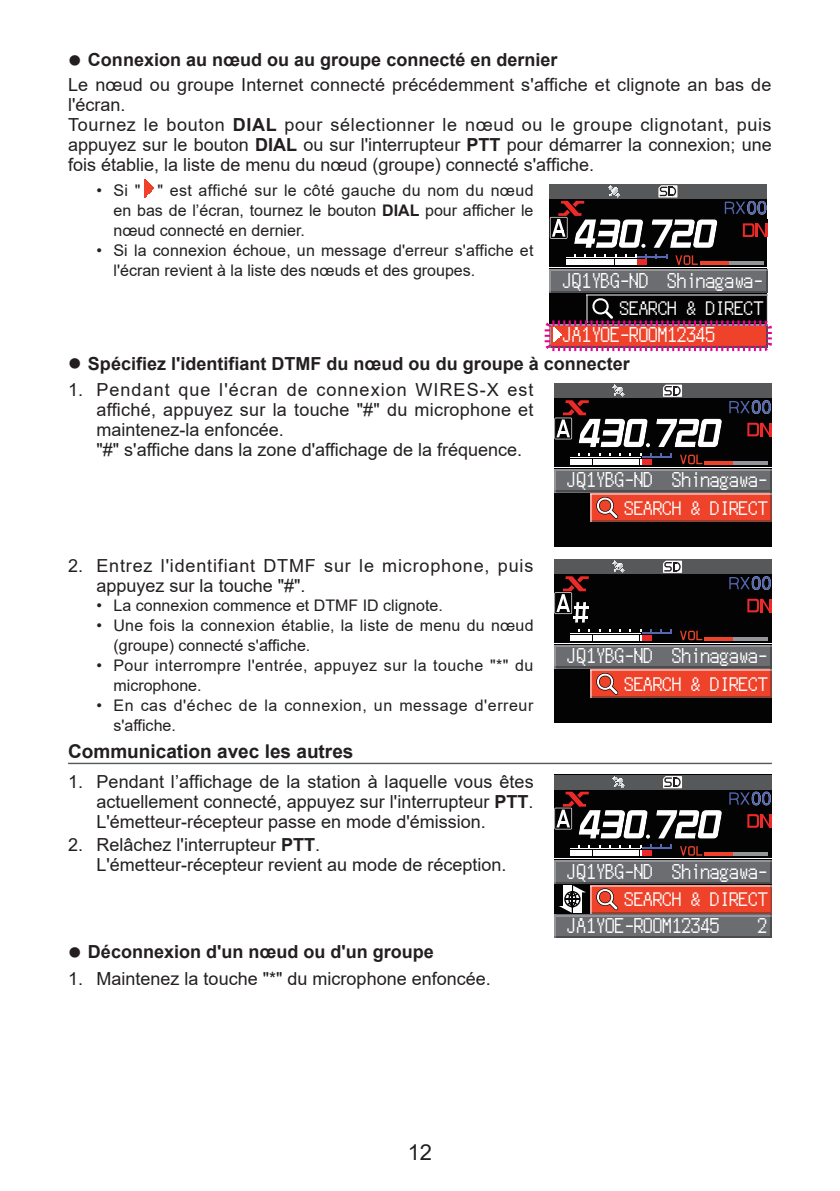
<style>
.page{position:relative;width:840px;height:1191px;background:#fff}
.page>*{position:absolute;margin:0;border:0;box-sizing:border-box;transform-origin:0 0}
.t1{font:22px "Arial";color:#231f20}
.t2{font:21px "JF Dot K14 2004 Regular";color:#fff;scale:.91 1}
.t3{font:19px "JF Dot K14 2004 Regular";color:#fff}
.t4{font:700 19px "Arial";color:#231f20}
.t5{font:18px/20px "Arial";color:#231f20}
.t6{font:700 18px "Arial";color:#231f20}
.t7{font:18px/20px "Arial";letter-spacing:.045em;color:#231f20}
.t8{font:16px/20px "Arial";color:#231f20}
.t9{font:16px/20px "Arial";letter-spacing:.025em;color:#231f20}
.t10{font:16px/20px "Arial";letter-spacing:.035em;color:#231f20}
.s1{font-weight:700}
</style>
<div class="page">
<hr style="left:68px;top:762px;width:703px;height:2px;background:#57585a">
<svg style="left:144px;top:179px;width:10px;height:18px"></svg>
<div style="left:549px;top:184px;width:217px;height:163px;background:#030303"></div>
<hr style="left:549px;top:268px;width:217px;height:1px;background:#fff">
<hr style="left:637px;top:257px;width:30px;height:1px;background:#5467b0">
<svg style="left:566px;top:254px;width:80px;height:11px"></svg>
<hr style="left:699px;top:261px;width:63px;height:4px;background:#939598">
<hr style="left:699px;top:261px;width:29px;height:4px;background:#ef422a">
<svg style="left:675px;top:255px;width:22px;height:10px"></svg>
<div style="left:549px;top:184px;width:217px;height:15px;background:#57585a"></div>
<div style="left:549px;top:270px;width:217px;height:23px;background:#6c6d70"></div>
<hr style="left:550px;top:270px;width:216px;height:1px;background:#939598">
<hr style="left:549px;top:291px;width:217px;height:2px;background:#4b4c4d">
<svg style="left:549px;top:270px;width:1px;height:23px"></svg>
<div style="left:549px;top:324px;width:217px;height:23px;background:#ef422a"></div>
<hr style="left:586px;top:294px;width:180px;height:1px;background:#fff">
<svg style="left:586px;top:295px;width:27px;height:25px"></svg>
<svg style="left:742px;top:223px;width:24px;height:14px"></svg>
<svg style="left:549px;top:185px;width:168px;height:63px"></svg>
<svg style="left:724px;top:201px;width:41px;height:13px"></svg>
<svg style="left:550px;top:326px;width:11px;height:19px"></svg>
<div style="left:544px;top:320px;width:227px;height:31px;border:5px dashed #ed028c;border-radius:5px"></div>
<div style="left:553px;top:383px;width:218px;height:163px;background:#030303"></div>
<hr style="left:553px;top:467px;width:218px;height:1px;background:#fff">
<hr style="left:641px;top:456px;width:30px;height:1px;background:#5467b0">
<svg style="left:570px;top:453px;width:81px;height:11px"></svg>
<svg style="left:704px;top:461px;width:64px;height:4px"></svg>
<hr style="left:704px;top:461px;width:63px;height:3px;background:#939598">
<hr style="left:704px;top:461px;width:28px;height:3px;background:#ef422a">
<svg style="left:680px;top:455px;width:22px;height:9px"></svg>
<div style="left:553px;top:383px;width:218px;height:15px;background:#57585a"></div>
<div style="left:553px;top:469px;width:218px;height:23px;background:#6c6d70"></div>
<hr style="left:554px;top:469px;width:217px;height:1px;background:#939598">
<hr style="left:553px;top:491px;width:217px;height:1px;background:#4b4c4d">
<hr style="left:553px;top:469px;width:2px;height:23px;background:#939598">
<div style="left:590px;top:493px;width:181px;height:29px;background:#ef422a"></div>
<hr style="left:590px;top:520px;width:180px;height:2px;background:#3e3e3f">
<hr style="left:590px;top:493px;width:181px;height:2px;background:#fff">
<hr style="left:590px;top:495px;width:2px;height:27px;background:#fff">
<svg style="left:770px;top:469px;width:1px;height:53px"></svg>
<svg style="left:590px;top:496px;width:28px;height:26px"></svg>
<svg style="left:747px;top:423px;width:24px;height:13px"></svg>
<svg style="left:554px;top:384px;width:168px;height:63px"></svg>
<svg style="left:729px;top:400px;width:41px;height:14px"></svg>
<div style="left:553px;top:559px;width:218px;height:163px;background:#030303"></div>
<hr style="left:553px;top:643px;width:218px;height:1px;background:#fff">
<hr style="left:641px;top:632px;width:30px;height:1px;background:#5467b0">
<svg style="left:570px;top:629px;width:81px;height:11px"></svg>
<svg style="left:704px;top:637px;width:64px;height:4px"></svg>
<hr style="left:704px;top:637px;width:63px;height:3px;background:#939598">
<hr style="left:704px;top:637px;width:28px;height:3px;background:#ef422a">
<svg style="left:680px;top:630px;width:22px;height:10px"></svg>
<div style="left:553px;top:559px;width:218px;height:15px;background:#57585a"></div>
<svg style="left:612px;top:560px;width:12px;height:13px"></svg>
<svg style="left:663px;top:560px;width:18px;height:13px"></svg>
<div style="left:553px;top:645px;width:218px;height:23px;background:#6c6d70"></div>
<hr style="left:554px;top:645px;width:217px;height:1px;background:#939598">
<hr style="left:553px;top:667px;width:217px;height:1px;background:#4b4c4d">
<hr style="left:553px;top:645px;width:2px;height:23px;background:#939598">
<div style="left:590px;top:669px;width:181px;height:29px;background:#ef422a"></div>
<hr style="left:590px;top:696px;width:180px;height:2px;background:#3e3e3f">
<hr style="left:590px;top:669px;width:181px;height:2px;background:#fff">
<hr style="left:590px;top:671px;width:2px;height:27px;background:#fff">
<svg style="left:770px;top:645px;width:1px;height:53px"></svg>
<svg style="left:590px;top:672px;width:28px;height:26px"></svg>
<svg style="left:747px;top:599px;width:24px;height:13px"></svg>
<svg style="left:554px;top:576px;width:34px;height:46px"></svg>
<svg style="left:729px;top:576px;width:41px;height:14px"></svg>
<div style="left:553px;top:774px;width:218px;height:164px;background:#030303"></div>
<hr style="left:553px;top:858px;width:218px;height:1px;background:#fff">
<hr style="left:641px;top:847px;width:30px;height:2px;background:#5467b0">
<svg style="left:570px;top:844px;width:81px;height:11px"></svg>
<svg style="left:704px;top:852px;width:64px;height:4px"></svg>
<hr style="left:704px;top:852px;width:63px;height:3px;background:#939598">
<hr style="left:704px;top:852px;width:28px;height:3px;background:#ef422a">
<svg style="left:680px;top:846px;width:22px;height:9px"></svg>
<div style="left:553px;top:774px;width:218px;height:15px;background:#57585a"></div>
<div style="left:553px;top:860px;width:218px;height:23px;background:#6c6d70"></div>
<hr style="left:554px;top:860px;width:217px;height:1px;background:#939598">
<hr style="left:553px;top:882px;width:217px;height:1px;background:#4b4c4d">
<hr style="left:553px;top:860px;width:2px;height:23px;background:#939598">
<div style="left:553px;top:914px;width:218px;height:24px;background:#6c6d70"></div>
<hr style="left:554px;top:915px;width:217px;height:1px;background:#939598">
<hr style="left:553px;top:936px;width:217px;height:2px;background:#4b4c4d">
<hr style="left:553px;top:914px;width:2px;height:24px;background:#939598">
<div style="left:590px;top:885px;width:181px;height:28px;background:#ef422a"></div>
<hr style="left:590px;top:912px;width:180px;height:1px;background:#3e3e3f">
<hr style="left:590px;top:885px;width:181px;height:1px;background:#fff">
<svg style="left:770px;top:860px;width:1px;height:78px"></svg>
<svg style="left:747px;top:814px;width:24px;height:13px"></svg>
<svg style="left:554px;top:776px;width:168px;height:62px"></svg>
<svg style="left:729px;top:791px;width:41px;height:14px"></svg>
<svg style="left:553px;top:882px;width:65px;height:31px"></svg>
<p class="t6" style="left:88px;top:47px;width:471px">Connexion au nœud ou au groupe connecté en dernier</p>
<p class="t5" style="left:68px;top:74px;width:704px">Le nœud ou groupe Internet connecté précédemment s'affiche et clignote an bas de l'écran.<br>Tournez le bouton <span class="s1">DIAL</span> pour sélectionner le nœud ou le groupe clignotant, puis appuyez sur le bouton <span class="s1">DIAL</span> ou sur l'interrupteur <span class="s1">PTT</span> pour démarrer la connexion; une fois établie, la liste de menu du nœud (groupe) connecté s'affiche.</p>
<p class="t8" style="left:113px;top:180px;width:421px;text-align:justify;text-indent:-17px">• Si " " est affiché sur le côté gauche du nom du nœud en bas de l’écran, tournez le bouton <span class="s1">DIAL</span> pour afficher le nœud connecté en dernier.</p>
<p class="t8" style="left:113px;top:240px;width:421px;text-indent:-17px">• Si la connexion échoue, un message d'erreur s'affiche et l'écran revient à la liste des nœuds et des groupes.</p>
<p class="t2" style="left:562px;top:270px;width:221px">JQ1YBG-ND Shinagawa-</p>
<p class="t2" style="left:562px;top:324px;width:169px">JA1YOE-ROOM12345</p>
<p class="t3" style="left:620px;top:299px;width:144px">SEARCH &amp; DIRECT</p>
<p class="t6" style="left:88px;top:351px;width:543px">Spécifiez l'identifiant DTMF du nœud ou du groupe à connecter</p>
<p class="t5" style="left:96px;top:380px;width:438px;text-indent:-28px">1. Pendant que l'écran de connexion WIRES-X est affiché, appuyez sur la touche "#" du microphone et maintenez-la enfoncée.<br>"#" s'affiche dans la zone d'affichage de la fréquence.</p>
<p class="t2" style="left:567px;top:469px;width:221px">JQ1YBG-ND Shinagawa-</p>
<p class="t3" style="left:624px;top:498px;width:144px">SEARCH &amp; DIRECT</p>
<p class="t7" style="left:96px;top:556px;width:438px;text-indent:-28px">2. Entrez l'identifiant DTMF sur le microphone, puis appuyez sur la touche "#".</p>
<p class="t8" style="left:96px;top:595px;width:348px">• La connexion commence et DTMF ID clignote.</p>
<p class="t8" style="left:113px;top:615px;width:421px;text-indent:-17px">• Une fois la connexion établie, la liste de menu du nœud (groupe) connecté s'affiche.</p>
<p class="t9" style="left:113px;top:655px;width:421px;text-indent:-17px">• Pour interrompre l'entrée, appuyez sur la touche "*" du microphone.</p>
<p class="t10" style="left:113px;top:695px;width:421px;text-indent:-17px">• En cas d'échec de la connexion, un message d'erreur s'affiche.</p>
<p class="t4" style="left:68px;top:738px;width:287px">Communication avec les autres</p>
<p class="t5" style="left:96px;top:771px;width:438px;text-align:justify;text-indent:-28px">1. Pendant l’affichage de la station à laquelle vous êtes actuellement connecté, appuyez sur l'interrupteur <span class="s1">PTT</span>.<br>L'émetteur-récepteur passe en mode d'émission.</p>
<p class="t5" style="left:96px;top:834px;width:411px;text-indent:-28px">2. Relâchez l'interrupteur <span class="s1">PTT</span>.<br>L'émetteur-récepteur revient au mode de réception.</p>
<p class="t6" style="left:88px;top:939px;width:347px">Déconnexion d'un nœud ou d'un groupe</p>
<p class="t5" style="left:68px;top:968px;width:424px">1. Maintenez la touche "*" du microphone enfoncée.</p>
<p class="t2" style="left:567px;top:645px;width:221px">JQ1YBG-ND Shinagawa-</p>
<p class="t3" style="left:624px;top:674px;width:144px">SEARCH &amp; DIRECT</p>
<p class="t2" style="left:567px;top:860px;width:221px">JQ1YBG-ND Shinagawa-</p>
<p class="t2" style="left:567px;top:915px;width:169px">JA1YOE-ROOM12345</p>
<p class="t2" style="left:757px;top:915px;width:12px">2</p>
<p class="t3" style="left:624px;top:889px;width:144px">SEARCH &amp; DIRECT</p>
<p class="t1" style="left:407px;top:1136px;width:26px">12</p>
</div>
